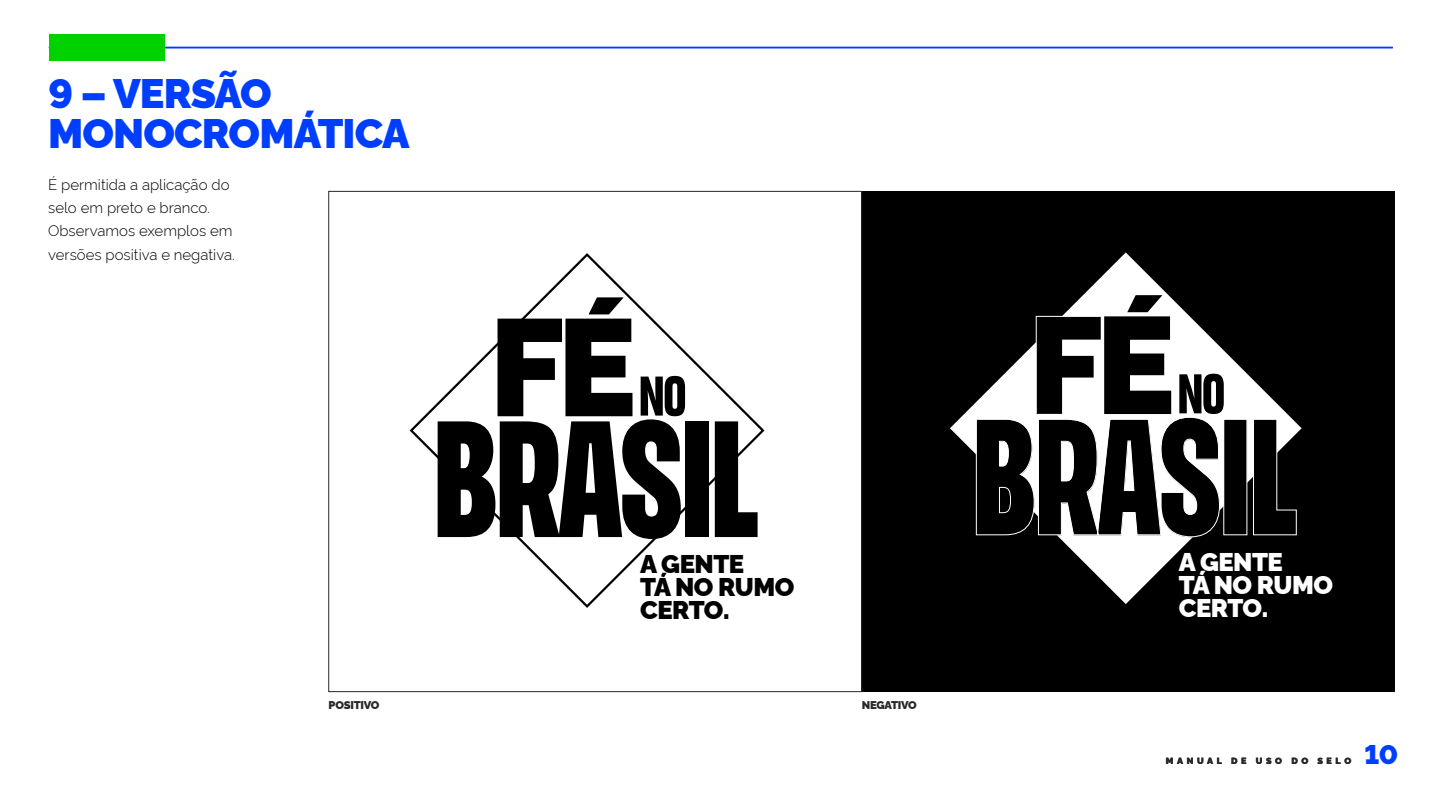
<style>
.page{position:relative;width:1440px;height:810px;background:#fff}
.page>*{position:absolute;margin:0;border:0;box-sizing:border-box;transform-origin:0 0}
.t1{font:900 41.25px/40.5px "Rawline";letter-spacing:-.02em;color:#003eff}
.t2{font:900 27.08px "Rawline";color:#003eff}
.t3{font:900 25.65px/23px "Rawline";letter-spacing:-.02em;color:#fff}
.t4{font:900 25.65px/23px "Rawline";letter-spacing:-.02em;color:#000}
.t5{font:300 15px/23.2px "Rawline";color:#000}
.t6{font:900 11.25px "Rawline";letter-spacing:-.02em;color:#292929}
.t7{font:900 9px "Rawline";letter-spacing:.4em;color:#292929}
</style>
<div class="page">
<hr style="left:49px;top:47px;width:1344px;height:1px;background:#003eff">
<div style="left:49px;top:34px;width:115px;height:27px;background:#00d200"></div>
<div style="left:862px;top:192px;width:533px;height:500px;background:#000"></div>
<svg style="left:950px;top:252px;width:352px;height:352px"></svg>
<svg style="left:409px;top:253px;width:356px;height:355px"></svg>
<svg style="left:438px;top:297px;width:247px;height:242px"></svg>
<div style="left:685px;top:421px;width:23px;height:116px;background:#000"></div>
<svg style="left:715px;top:421px;width:43px;height:116px"></svg>
<h1 class="t1" style="left:48px;top:69px;width:363px">9 – VERSÃO<br>MONOCROMÁTICA</h1>
<p class="t5" style="left:48px;top:171px;width:188px">É permitida a aplicação do selo em preto e branco.<br>Observamos exemplos em versões positiva e negativa.</p>
<h3 class="t4" style="left:640px;top:550px;width:156px">A GENTE<br>TÁ NO RUMO<br>CERTO.</h3>
<p class="t6" style="left:329px;top:697px;width:52px">POSITIVO</p>
<p class="t6" style="left:862px;top:697px;width:57px">NEGATIVO</p>
<h3 class="t3" style="left:1179px;top:548px;width:156px">A GENTE<br>TÁ NO RUMO<br>CERTO.</h3>
<p class="t7" style="left:1166px;top:754px;width:187px">MANUAL DE USO DO SELO</p>
<h2 class="t2" style="left:1365px;top:734px;width:35px">10</h2>
</div>
